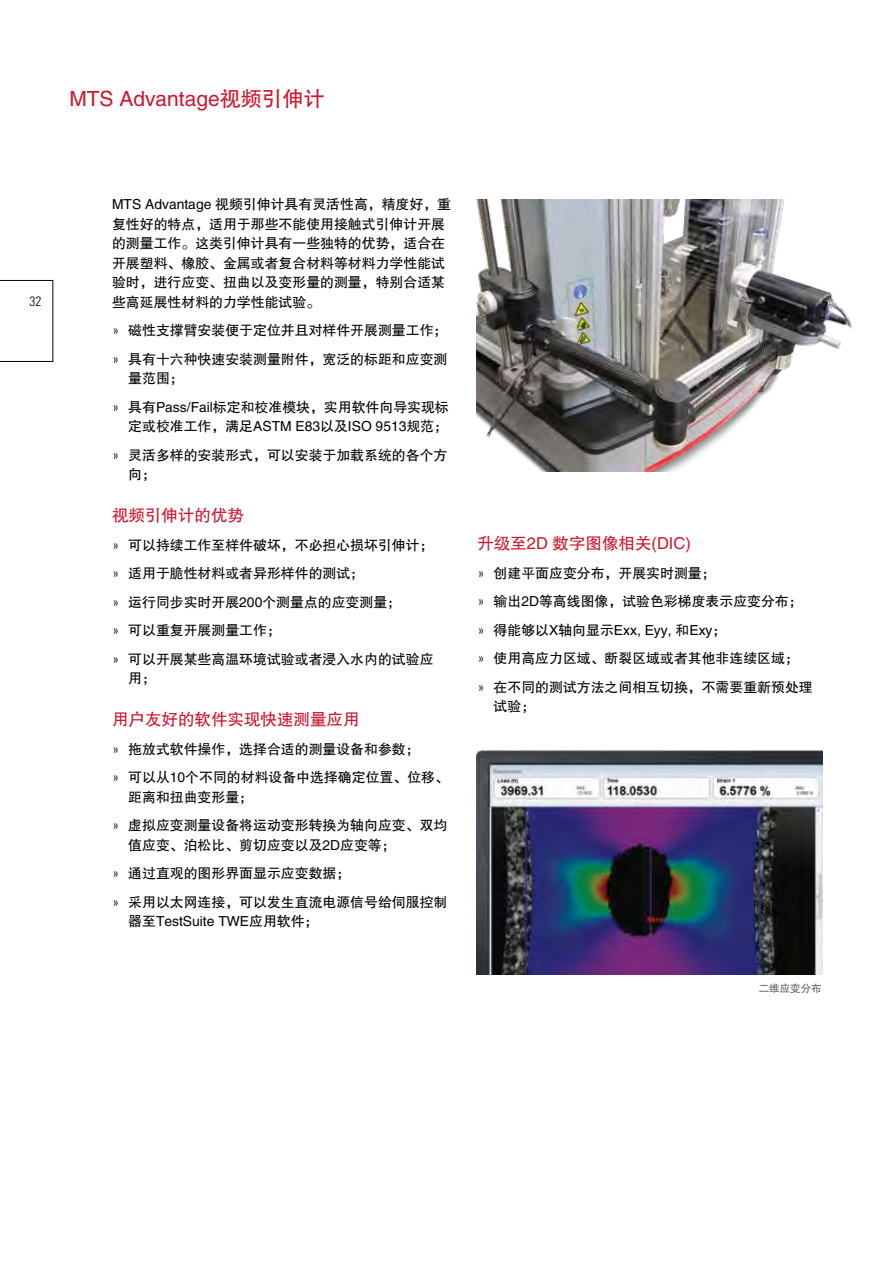
<style>
.page{position:relative;width:893px;height:1263px;background:#fff}
.page>*{position:absolute;margin:0;border:0;box-sizing:border-box;transform-origin:0 0}
.t1{font:21px "FZHTJW GB1 0";color:#ce152d}
.t2{font:16.5px "FZHTJW GB1 0";color:#ce152d}
.t3{font:13.8px/28.5px "FZHTJW GB1 0";color:#000}
.t4{font:300 condensed 13.5px "Univers";color:#000}
.t5{font:10.5px "FZHTJW GB1 0";color:#5f6062}
.s1{font-family:"Univers";font-weight:300;font-stretch:condensed}
</style>
<div class="page">
<svg style="left:0;top:280px;width:53px;height:82px"></svg>
<img style="left:477px;top:750px;width:346px;height:224px">
<img style="left:476px;top:199px;width:376px;height:273px">
<h1 class="t1" style="left:69px;top:88px;width:257px">MTS Advantage视频引伸计</h1>
<p class="t4" style="left:29px;top:293px;width:13px">32</p>
<p class="t3" style="left:112px;top:195px;width:341px;line-height:19.5px">MTS Advantage 视频引伸计具有灵活性高，精度好，重复性好的特点，适用于那些不能使用接触式引伸计开展的测量工作。这类引伸计具有一些独特的优势，适合在开展塑料、橡胶、金属或者复合材料等材料力学性能试验时，进行应变、扭曲以及变形量的测量，特别合适某些高延展性材料的力学性能试验。</p>
<p class="t3" style="left:113px;top:317px;width:336px"><span class="s1">»</span> 磁性支撑臂安装便于定位并且对样件开展测量工作；<span class="s1">»</span> 具有十六种快速安装测量附件，宽泛的标距和应变测</p>
<p class="t3" style="left:113px;top:365px;width:337px;text-indent:15px">量范围；<br><span class="s1">»</span> 具有Pass/Fail标定和校准模块，实用软件向导实现标</p>
<p class="t3" style="left:113px;top:413px;width:336px;text-align:right">定或校准工作，满足ASTM E83以及ISO 9513规范；<br><span class="s1">»</span> 灵活多样的安装形式，可以安装于加载系统的各个方</p>
<p class="t3" style="left:128px;top:461px;width:29px">向；</p>
<p class="t2" style="left:112px;top:507px;width:134px">视频引伸计的优势</p>
<p class="t3" style="left:113px;top:531px;width:322px"><span class="s1">»</span> 可以持续工作至样件破坏，不必担心损坏引伸计；<span class="s1">»</span> 适用于脆性材料或者异形样件的测试；<br><span class="s1">»</span> 运行同步实时开展200个测量点的应变测量；<br><span class="s1">»</span> 可以重复开展测量工作；<br><span class="s1">»</span> 可以开展某些高温环境试验或者浸入水内的试验应</p>
<p class="t3" style="left:128px;top:665px;width:29px">用；</p>
<p class="t2" style="left:112px;top:710px;width:249px">用户友好的软件实现快速测量应用</p>
<p class="t3" style="left:113px;top:735px;width:337px"><span class="s1">»</span> 拖放式软件操作，选择合适的测量设备和参数；<br><span class="s1">»</span> 可以从10个不同的材料设备中选择确定位置、位移、</p>
<p class="t3" style="left:113px;top:783px;width:336px;text-indent:15px">距离和扭曲变形量；<br><span class="s1">»</span> 虚拟应变测量设备将运动变形转换为轴向应变、双均</p>
<p class="t3" style="left:113px;top:831px;width:336px;text-indent:15px">值应变、泊松比、剪切应变以及2D应变等；<br><span class="s1">»</span> 通过直观的图形界面显示应变数据；<br><span class="s1">»</span> 采用以太网连接，可以发生直流电源信号给伺服控制</p>
<p class="t3" style="left:128px;top:907px;width:192px">器至TestSuite TWE应用软件；</p>
<p class="t2" style="left:477px;top:534px;width:215px">升级至2D 数字图像相关(DIC)</p>
<p class="t3" style="left:479px;top:559px;width:336px"><span class="s1">»</span> 创建平面应变分布，开展实时测量；<br><span class="s1">»</span> 输出2D等高线图像，试验色彩梯度表示应变分布；<br><span class="s1">»</span> 得能够以X轴向显示Exx, Eyy, 和Exy；<br><span class="s1">»</span> 使用高应力区域、断裂区域或者其他非连续区域；<br><span class="s1">»</span> 在不同的测试方法之间相互切换，不需要重新预处理</p>
<p class="t3" style="left:494px;top:692px;width:43px">试验；</p>
<p class="t5" style="left:759px;top:982px;width:64px">二维应变分布</p>
</div>
